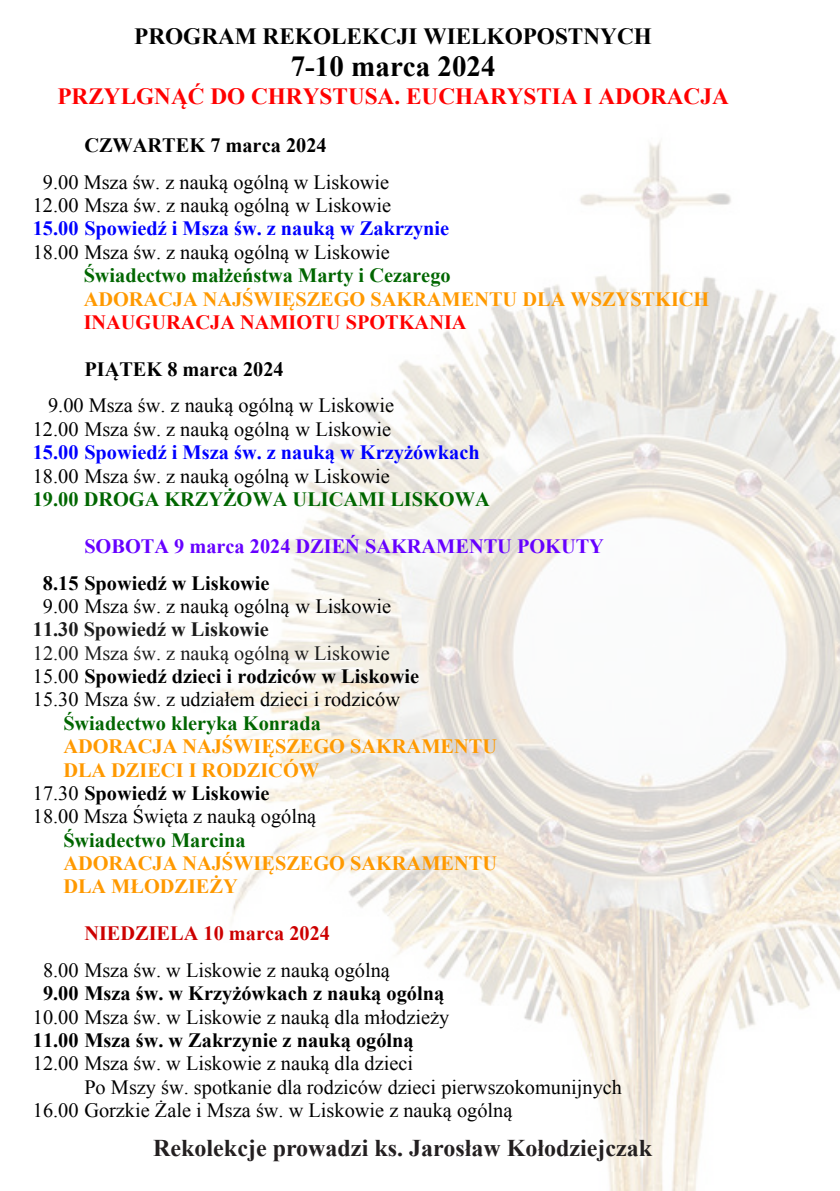
<style>
.page{position:relative;width:840px;height:1191px;background:#fff}
.page>*{position:absolute;margin:0;border:0;box-sizing:border-box;transform-origin:0 0}
.t1{font:700 29px "Times New Roman";color:#000}
.t2{font:700 24px "Times New Roman";color:#231f20}
.t3{font:700 23.2px "Times New Roman";color:#f00}
.t4{font:700 23.2px "Times New Roman";color:#000}
.t5{font:20.4px/36.8px "Times New Roman";color:#000}
.t6{font:700 20.4px "Times New Roman";color:#f90}
.t7{font:700 20.4px "Times New Roman";color:#000}
.t8{font:700 20.4px "Times New Roman";color:#060}
.t9{font:700 20.4px/36.8px "Times New Roman";color:#60f}
.t10{font:700 20.4px "Times New Roman";color:#00f}
.t11{font:20.4px "Times New Roman";color:#1c1c1c}
.t12{font:700 20.4px "Times New Roman";color:#f00}
.t13{font:700 20.4px "Times New Roman";color:#1c1c1c}
.s1{font-weight:700}
.s2{font-weight:700;color:#00f}
.s3{font-weight:700;color:#060}
.s4{color:#000}
.s5{font-weight:400}
.s6{font-weight:700;color:#c00}
</style>
<div class="page">
<img style="left:210px;top:142px;width:629px;height:1049px">
<p class="t4" style="left:134px;top:24px;width:519px">PROGRAM REKOLEKCJI WIELKOPOSTNYCH</p>
<p class="t1" style="left:290px;top:51px;width:206px">7-10 marca 2024</p>
<p class="t3" style="left:57px;top:84px;width:672px">PRZYLGNĄĆ DO CHRYSTUSA. EUCHARYSTIA I ADORACJA</p>
<p class="t5" style="left:43px;top:127px;width:347px;text-indent:41px"><span class="s1">CZWARTEK 7 marca 2024<br></span>9.00 Msza św. z nauką ogólną w Liskowie</p>
<p class="t5" style="left:33px;top:187px;width:359px">12.00 Msza św. z nauką ogólną w Liskowie</p>
<p class="t10" style="left:33px;top:217px;width:417px">15.00 Spowiedź i Msza św. z nauką w Zakrzynie</p>
<p class="t5" style="left:33px;top:234px;width:358px">18.00 Msza św. z nauką ogólną w Liskowie</p>
<p class="t8" style="left:84px;top:264px;width:368px">Świadectwo małżeństwa Marty i Cezarego</p>
<p class="t6" style="left:84px;top:287px;width:627px">ADORACJA NAJŚWIĘSZEGO SAKRAMENTU DLA WSZYSTKICH</p>
<p class="t12" style="left:84px;top:311px;width:384px">INAUGURACJA NAMIOTU SPOTKANIA</p>
<p class="t5" style="left:48px;top:350px;width:347px;text-indent:36px"><span class="s1">PIĄTEK 8 marca 2024<br></span>9.00 Msza św. z nauką ogólną w Liskowie</p>
<p class="t5" style="left:33px;top:417px;width:458px;line-height:23.4px">12.00 Msza św. z nauką ogólną w Liskowie<br><span class="s2">15.00 Spowiedź i Msza św. z nauką w Krzyżówkach </span>18.00 Msza św. z nauką ogólną w Liskowie<br><span class="s3">19.00 DROGA KRZYŻOWA ULICAMI LISKOWA</span></p>
<p class="t9" style="left:43px;top:527px;width:562px;text-indent:41px">SOBOTA 9 marca 2024 DZIEŃ SAKRAMENTU POKUTY<br><span class="s4">8.15 Spowiedź w Liskowie</span></p>
<p class="t5" style="left:43px;top:588px;width:349px">9.00 Msza św. z nauką ogólną w Liskowie</p>
<p class="t13" style="left:33px;top:618px;width:237px">11.30 Spowiedź w Liskowie</p>
<p class="t11" style="left:33px;top:642px;width:358px">12.00 Msza św. z nauką ogólną w Liskowie</p>
<p class="t7" style="left:33px;top:665px;width:387px"><span class="s5">15.00</span> Spowiedź dzieci i rodziców w Liskowie</p>
<p class="t5" style="left:33px;top:681px;width:368px">15.30 Msza św. z udziałem dzieci i rodziców</p>
<p class="t8" style="left:63px;top:711px;width:259px">Świadectwo kleryka Konrada</p>
<p class="t6" style="left:63px;top:735px;width:435px">ADORACJA NAJŚWIĘSZEGO SAKRAMENTU</p>
<p class="t6" style="left:63px;top:758px;width:257px">DLA DZIECI I RODZICÓW</p>
<p class="t7" style="left:33px;top:782px;width:238px"><span class="s5">17.30</span> Spowiedź w Liskowie</p>
<p class="t5" style="left:33px;top:798px;width:285px">18.00 Msza Święta z nauką ogólną</p>
<p class="t8" style="left:63px;top:828px;width:184px">Świadectwo Marcina</p>
<p class="t6" style="left:63px;top:852px;width:435px">ADORACJA NAJŚWIĘSZEGO SAKRAMENTU</p>
<p class="t6" style="left:63px;top:875px;width:176px">DLA MŁODZIEŻY</p>
<p class="t5" style="left:43px;top:915px;width:348px;text-indent:41px"><span class="s6">NIEDZIELA 10 marca 2024<br></span>8.00 Msza św. w Liskowie z nauką ogólną</p>
<p class="t7" style="left:43px;top:982px;width:402px">9.00 Msza św. w Krzyżówkach z nauką ogólną</p>
<p class="t5" style="left:33px;top:998px;width:417px">10.00 Msza św. w Liskowie z nauką dla młodzieży</p>
<p class="t7" style="left:33px;top:1029px;width:382px">11.00 Msza św. w Zakrzynie z nauką ogólną</p>
<p class="t5" style="left:33px;top:1045px;width:381px">12.00 Msza św. w Liskowie z nauką dla dzieci</p>
<p class="t5" style="left:84px;top:1068px;width:539px">Po Mszy św. spotkanie dla rodziców dzieci pierwszokomunijnych</p>
<p class="t5" style="left:33px;top:1092px;width:481px">16.00 Gorzkie Żale i Msza św. w Liskowie z nauką ogólną</p>
<p class="t2" style="left:153px;top:1131px;width:500px">Rekolekcje prowadzi ks. Jarosław Kołodziejczak</p>
</div>
